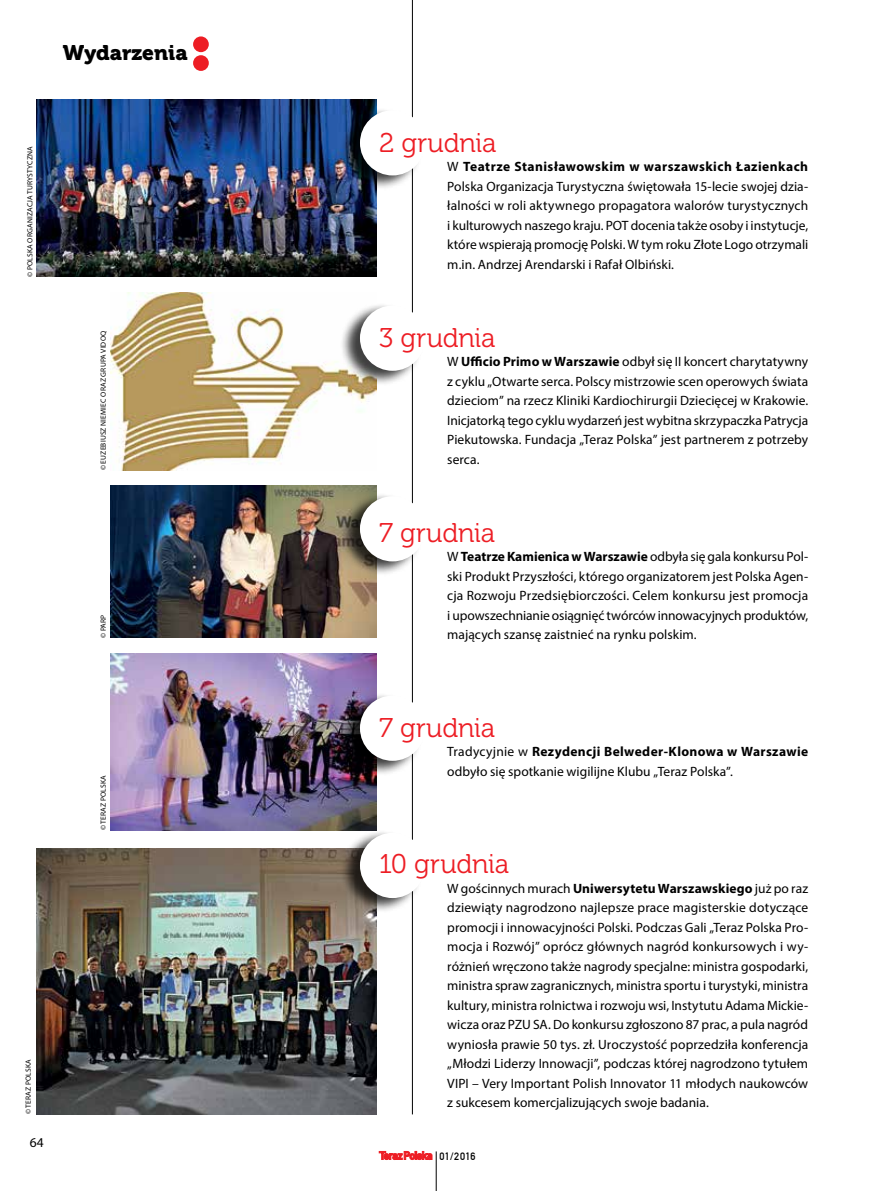
<style>
.page{position:relative;width:872px;height:1191px;background:#fff}
.page>*{position:absolute;margin:0;border:0;box-sizing:border-box;transform-origin:0 0}
.t1{font:27px "Museo 300";letter-spacing:-.005em;color:#ed1d24}
.t2{font:21px "Museo 900";color:#000}
.t3{font:13.5px/19.5px "Myriad Pro";letter-spacing:.005em;color:#000;text-align:justify}
.t4{font:10.5px "DIN Mittelschrift LT Alternate";letter-spacing:.04em;color:#000}
.t5{font:7.5px "Myriad Pro";letter-spacing:.02em;color:#000}
.s1{font-weight:700}
</style>
<div class="page">
<img style="left:37px;top:848px;width:340px;height:266px">
<img style="left:110px;top:485px;width:267px;height:153px">
<img style="left:110px;top:292px;width:267px;height:178px">
<img style="left:110px;top:653px;width:267px;height:177px">
<img style="left:37px;top:100px;width:340px;height:177px">
<hr style="left:412px;top:0;width:1px;height:1114px;background:#000">
<div style="left:340px;top:493px;width:83px;height:83px;background:#000;opacity:.75"></div>
<div style="left:360px;top:496px;width:65px;height:65px;background:#fff;border-radius:50%"></div>
<div style="left:340px;top:302px;width:83px;height:84px;background:#000;opacity:.75"></div>
<div style="left:360px;top:305px;width:65px;height:66px;background:#fff;border-radius:50%"></div>
<div style="left:340px;top:107px;width:83px;height:83px;background:#000;opacity:.75"></div>
<div style="left:360px;top:110px;width:65px;height:65px;background:#fff;border-radius:50%"></div>
<div style="left:340px;top:692px;width:83px;height:84px;background:#000;opacity:.75"></div>
<div style="left:360px;top:695px;width:65px;height:66px;background:#fff;border-radius:50%"></div>
<div style="left:340px;top:830px;width:83px;height:83px;background:#000;opacity:.75"></div>
<div style="left:360px;top:833px;width:65px;height:65px;background:#fff;border-radius:50%"></div>
<div style="left:193px;top:55px;width:16px;height:16px;background:#ed1d24;border-radius:50%"></div>
<div style="left:193px;top:36px;width:16px;height:16px;background:#ed1d24;border-radius:50%"></div>
<svg style="left:379px;top:1151px;width:53px;height:8px"></svg>
<hr style="left:436px;top:1151px;width:1px;height:40px;background:#000">
<h2 class="t2" style="left:63px;top:40px;width:126px">Wydarzenia</h2>
<p class="t5" style="left:25px;top:277px;width:131px;rotate:-90deg">© Polska Organizacja Turystyczna</p>
<p class="t5" style="left:99px;top:470px;width:141px;rotate:-90deg">© Euzebiusz Niemiec oraz Grupa VIDOQ</p>
<p class="t5" style="left:99px;top:638px;width:24px;rotate:-90deg">© parp</p>
<p class="t5" style="left:99px;top:830px;width:56px;rotate:-90deg">© Teraz Polska</p>
<p class="t5" style="left:24px;top:1114px;width:56px;rotate:-90deg">© Teraz Polska</p>
<p class="t3" style="left:30px;top:1132px;width:15px">64</p>
<h1 class="t1" style="left:379px;top:128px;width:119px">2 grudnia</h1>
<p class="t3" style="left:447px;top:157px;width:362px">W <span class="s1">Teatrze Stanisławowskim w warszawskich Łazienkach </span>Polska Organizacja Turystyczna świętowała 15-lecie swojej dzia&shy;łalności w roli aktywnego propagatora walorów turystycznych i kulturowych naszego kraju. POT docenia także osoby i instytucje, które wspierają promocję Polski. W tym roku Złote Logo otrzymali m.in. Andrzej Arendarski i Rafał Olbiński.</p>
<h1 class="t1" style="left:379px;top:323px;width:118px">3 grudnia</h1>
<p class="t3" style="left:447px;top:352px;width:362px">W <span class="s1">Ufficio Primo w Warszawie</span> odbył się II koncert charytatywny z cyklu „Otwarte serca. Polscy mistrzowie scen operowych świata dzieciom” na rzecz Kliniki Kardiochirurgii Dziecięcej w Krakowie.<br>Inicjatorką tego cyklu wydarzeń jest wybitna skrzypaczka Patrycja Piekutowska. Fundacja „Teraz Polska” jest partnerem z potrzeby serca.</p>
<h1 class="t1" style="left:379px;top:518px;width:117px">7 grudnia</h1>
<p class="t3" style="left:447px;top:547px;width:362px">W <span class="s1">Teatrze Kamienica w Warszawie</span> odbyła się gala konkursu Pol&shy;ski Produkt Przyszłości, którego organizatorem jest Polska Agen&shy;cja Rozwoju Przedsiębiorczości. Celem konkursu jest promocja i upowszechnianie osiągnięć twórców innowacyjnych produktów, mających szansę zaistnieć na rynku polskim.</p>
<h1 class="t1" style="left:379px;top:713px;width:117px">7 grudnia</h1>
<p class="t3" style="left:447px;top:742px;width:362px">Tradycyjnie w <span class="s1">Rezydencji Belweder-Klonowa w Warszawie </span>odbyło się spotkanie wigilijne Klubu „Teraz Polska”.</p>
<h1 class="t1" style="left:379px;top:849px;width:131px">10 grudnia</h1>
<p class="t3" style="left:447px;top:878px;width:362px">W gościnnych murach <span class="s1">Uniwersytetu Warszawskiego</span> już po raz dziewiąty nagrodzono najlepsze prace magisterskie dotyczące promocji i innowacyjności Polski. Podczas Gali „Teraz Polska Pro&shy;mocja i Rozwój” oprócz głównych nagród konkursowych i wy&shy;różnień wręczono także nagrody specjalne: ministra gospodarki, ministra spraw zagranicznych, ministra sportu i turystyki, ministra kultury, ministra rolnictwa i rozwoju wsi, Instytutu Adama Mickie&shy;wicza oraz PZU SA. Do konkursu zgłoszono 87 prac, a pula nagród wyniosła prawie 50 tys. zł. Uroczystość poprzedziła konferencja „Młodzi Liderzy Innowacji”, podczas której nagrodzono tytułem VIPI – Very Important Polish Innovator 11 młodych naukowców z sukcesem komercjalizujących swoje badania.</p>
<p class="t4" style="left:439px;top:1149px;width:38px">01/2016</p>
</div>
